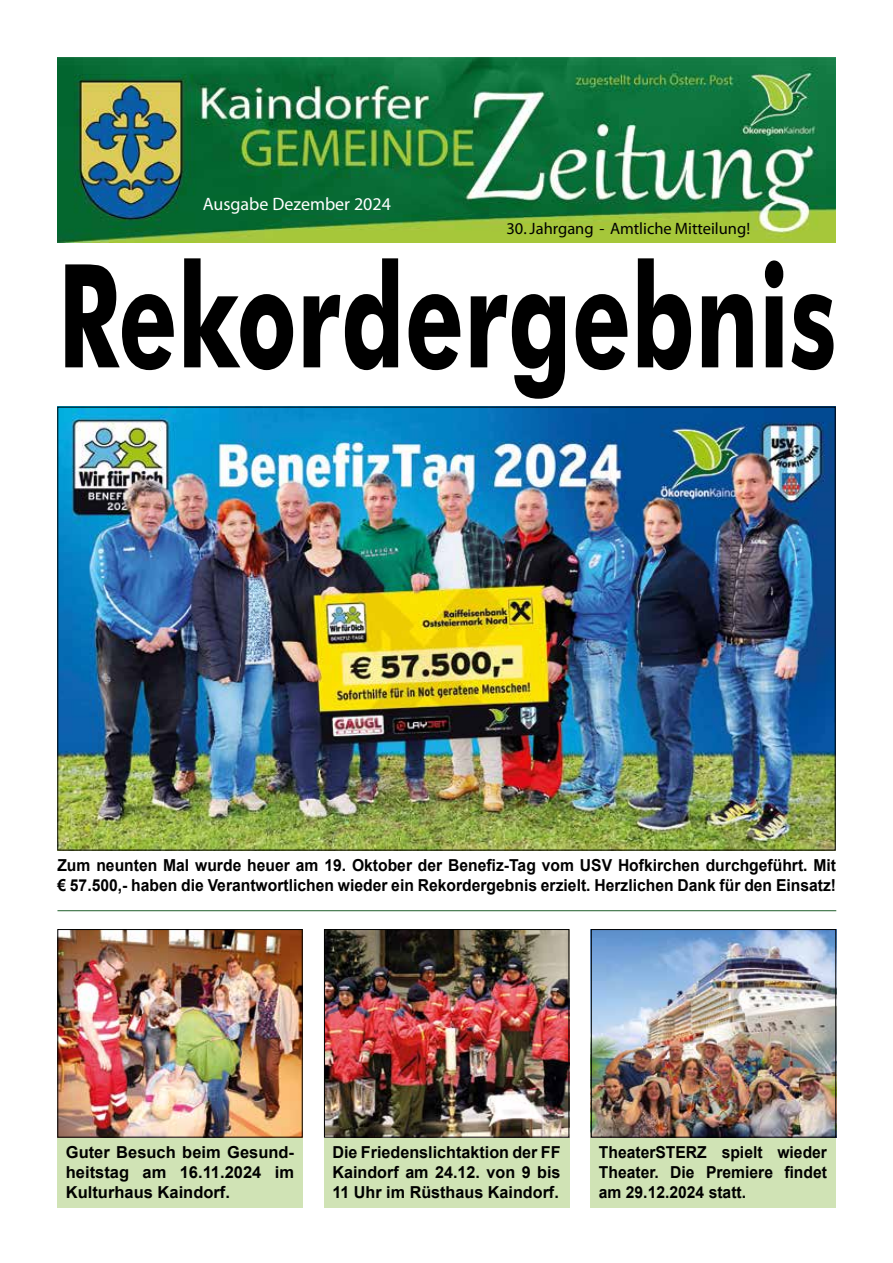
<style>
.page{position:relative;width:893px;height:1263px;background:#fff}
.page>*{position:absolute;margin:0;border:0;box-sizing:border-box;transform-origin:0 0}
.t1{font:700 144px "Futura BT";letter-spacing:.005em;color:#000;scale:.67 1}
.t2{font:18px "Myriad Pro";color:#fff}
.t3{font:700 16.5px/19.8px "Arial";color:#000;text-align:justify;scale:.95 1}
.t4{font:700 16.5px/19.8px "Arial";color:#000;text-align:justify}
.t5{font:16.5px "Myriad Pro";color:#000}
</style>
<div class="page">
<img style="left:57px;top:57px;width:779px;height:185px">
<hr style="left:58px;top:910px;width:778px;height:1px;background:#205e2b">
<div style="left:57px;top:1137px;width:246px;height:71px;background:#d0e3b5"></div>
<div style="left:324px;top:1137px;width:245px;height:71px;background:#d0e3b5"></div>
<div style="left:590px;top:1137px;width:246px;height:71px;background:#d0e3b5"></div>
<img style="left:326px;top:931px;width:241px;height:204px">
<div style="left:324px;top:929px;width:245px;height:208px;border:1px solid #000"></div>
<img style="left:593px;top:931px;width:241px;height:204px">
<div style="left:591px;top:929px;width:245px;height:208px;border:1px solid #000"></div>
<img style="left:59px;top:409px;width:775px;height:439px">
<img style="left:59px;top:931px;width:242px;height:204px">
<div style="left:57px;top:929px;width:246px;height:208px;border:1px solid #000"></div>
<p class="t2" style="left:203px;top:193px;width:190px">Ausgabe Dezember 2024</p>
<p class="t5" style="left:506px;top:218px;width:245px">30. Jahrgang - Amtliche Mitteilung!</p>
<h1 class="t1" style="left:58px;top:229px;width:1163px">Rekordergebnis</h1>
<p class="t3" style="left:57px;top:855px;width:821px">Zum neunten Mal wurde heuer am 19. Oktober der Benefiz-Tag vom USV Hofkirchen durchgeführt. Mit € 57.500,- haben die Verantwortlichen wieder ein Rekordergebnis erzielt. Herzlichen Dank für den Einsatz!</p>
<p class="t4" style="left:66px;top:1142px;width:230px">Guter Besuch beim Gesund&shy;heitstag am 16.11.2024 im Kulturhaus Kaindorf.</p>
<p class="t4" style="left:332px;top:1142px;width:230px">Die Friedenslichtaktion der FF Kaindorf am 24.12. von 9 bis 11 Uhr im Rüsthaus Kaindorf.</p>
<p class="t3" style="left:599px;top:1142px;width:242px">TheaterSTERZ spielt wieder Theater. Die Premiere findet am 29.12.2024 statt.</p>
</div>
